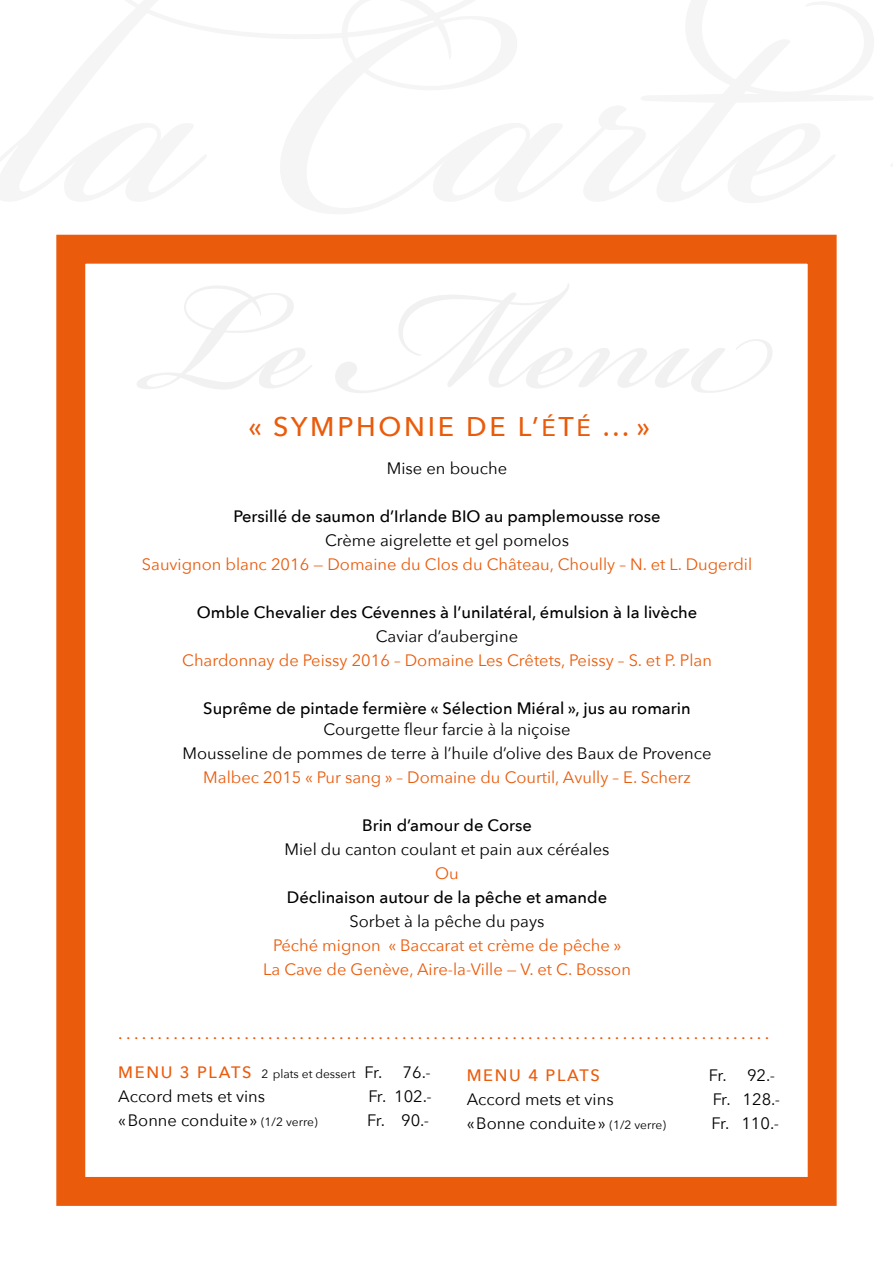
<style>
.page{position:relative;width:893px;height:1263px;background:#fff}
.page>*{position:absolute;margin:0;border:0;box-sizing:border-box;transform-origin:0 0}
.t1{font:500 27px "Avenir Next";letter-spacing:.1em;color:#ea5b0b}
.t2{font:18px "Adobe Caslon Pro";color:#ea5b0b}
.t3{font:16.5px/24px "Avenir Next";color:#000;text-align:center}
.t4{font:16.5px/24px "Avenir Next";color:#ea5b0b;text-align:center}
.t5{font:500 16.5px "Avenir Next";color:#000}
.t6{font:500 16.5px "Avenir Next";letter-spacing:.1em;color:#ea5b0b}
.t7{font:12px "Avenir Next";color:#000}
.s1{font-size:24px}
.s2{font-weight:500;font-size:16.5px;color:#ea5b0b}
.s3{font-size:16.5px}
.s4{font-size:12px}
</style>
<div class="page">
<div style="left:56px;top:235px;width:781px;height:971px;border:29px solid #ea5b0b"></div>
<h1 class="t1" style="left:248px;top:403px;width:403px">« SYMPHONIE DE L’<span class="s1">É</span>T<span class="s1">É</span> ... »</h1>
<p class="t3" style="left:387px;top:456px;width:122px">Mise en bouche</p>
<p class="t5" style="left:233px;top:502px;width:429px">Persillé de saumon d’Irlande BIO au pamplemousse rose</p>
<p class="t3" style="left:325px;top:528px;width:246px">Crème aigrelette et gel pomelos</p>
<p class="t4" style="left:142px;top:552px;width:612px">Sauvignon blanc 2016 — Domaine du Clos du Château, Choully – N. et L. Dugerdil</p>
<p class="t5" style="left:197px;top:598px;width:502px">Omble Chevalier des Cévennes à l’unilatéral, émulsion à la livèche</p>
<p class="t3" style="left:376px;top:624px;width:144px">Caviar d’aubergine</p>
<p class="t4" style="left:182px;top:648px;width:531px">Chardonnay de Peissy 2016 – Domaine Les Crêtets, Peissy – S. et P. Plan</p>
<p class="t5" style="left:203px;top:694px;width:489px">Suprême de pintade fermière « Sélection Miéral », jus au romarin</p>
<p class="t3" style="left:182px;top:717px;width:531px">Courgette fleur farcie à la niçoise<br>Mousseline de pommes de terre à l’huile d’olive des Baux de Provence</p>
<p class="t4" style="left:203px;top:765px;width:489px">Malbec 2015 « Pur sang » – Domaine du Courtil, Avully – E. Scherz</p>
<p class="t5" style="left:362px;top:811px;width:171px">Brin d’amour de Corse</p>
<p class="t3" style="left:284px;top:837px;width:327px">Miel du canton coulant et pain aux céréales</p>
<p class="t4" style="left:435px;top:861px;width:25px">Ou</p>
<p class="t5" style="left:287px;top:883px;width:322px">Déclinaison autour de la pêche et amande</p>
<p class="t3" style="left:350px;top:909px;width:196px">Sorbet à la pêche du pays</p>
<p class="t4" style="left:263px;top:933px;width:369px">Péché mignon « Baccarat et crème de pêche »<br>La Cave de Genève, Aire-la-Ville — V. et C. Bosson</p>
<p class="t2" style="left:118px;top:1023px;width:653px">. . . . . . . . . . . . . . . . . . . . . . . . . . . . . . . . . . . . . . . . . . . . . . . . . . . . . . . . . . . . . . . . . . . . . . . . . . . . . . . . . . .</p>
<p class="t7" style="left:118px;top:1064px;width:314px"><span class="s2">MENU 3 PLATS</span> 2 plats et dessert <span class="s3">Fr. 76.-</span></p>
<p class="t3" style="left:118px;top:1083px;width:148px">Accord mets et vins</p>
<p class="t3" style="left:368px;top:1083px;width:65px">Fr. 102.-</p>
<p class="t3" style="left:118px;top:1107px;width:201px">«Bonne conduite» <span class="s4">(1/2 verre)</span></p>
<p class="t3" style="left:367px;top:1107px;width:64px">Fr. 90.-</p>
<p class="t6" style="left:467px;top:1061px;width:135px">MENU 4 PLATS</p>
<p class="t3" style="left:709px;top:1063px;width:68px">Fr. 92.-</p>
<p class="t3" style="left:467px;top:1087px;width:148px">Accord mets et vins</p>
<p class="t3" style="left:713px;top:1087px;width:69px">Fr. 128.-</p>
<p class="t3" style="left:467px;top:1111px;width:201px">«Bonne conduite» <span class="s4">(1/2 verre)</span></p>
<p class="t3" style="left:711px;top:1111px;width:69px">Fr. 110.-</p>
</div>
